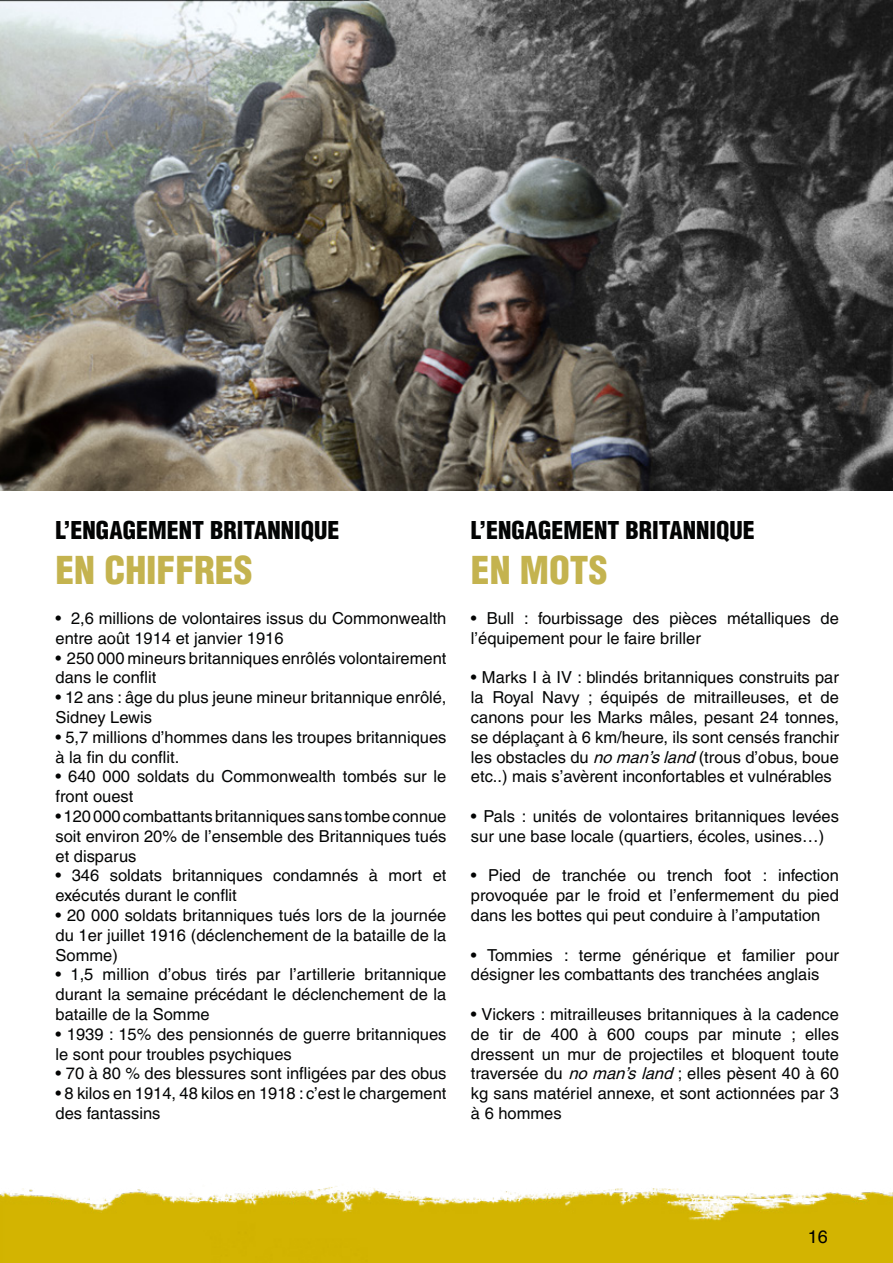
<style>
.page{position:relative;width:893px;height:1263px;background:#fff}
.page>*{position:absolute;margin:0;border:0;box-sizing:border-box;transform-origin:0 0}
.t1{font:900 condensed 37.5px "Helvetica LT Pro";color:#c4b34f}
.t2{font:900 condensed 24px "Helvetica LT Pro";color:#030404}
.t3{font:18px "Helvetica LT Pro";color:#000}
.t4{font:16.5px/19.8px "Helvetica LT Pro";color:#030404}
.s1{font-style:italic}
</style>
<div class="page">
<img style="left:0;top:0;width:893px;height:490px">
<img style="left:0;top:1186px;width:893px;height:77px">
<h2 class="t2" style="left:56px;top:515px;width:285px">L’ENGAGEMENT BRITANNIQUE</h2>
<h1 class="t1" style="left:56px;top:547px;width:198px">EN CHIFFRES</h1>
<p class="t4" style="left:56px;top:608px;width:392px">• 2,6 millions de volontaires issus du Commonwealth entre août 1914 et janvier 1916</p>
<p class="t4" style="left:56px;top:648px;width:392px">• 250 000 mineurs britanniques enrôlés volontairement dans le conflit</p>
<p class="t4" style="left:56px;top:687px;width:392px">• 12 ans : âge du plus jeune mineur britannique enrôlé,<br>Sidney Lewis</p>
<p class="t4" style="left:56px;top:727px;width:392px">• 5,7 millions d’hommes dans les troupes britanniques à la fin du conflit.</p>
<p class="t4" style="left:56px;top:767px;width:392px">• 640 000 soldats du Commonwealth tombés sur le front ouest</p>
<p class="t4" style="left:56px;top:806px;width:392px;text-align:justify">• 120 000 combattants britanniques sans tombe connue soit environ 20% de l’ensemble des Britanniques tués et disparus</p>
<p class="t4" style="left:56px;top:866px;width:392px">• 346 soldats britanniques condamnés à mort et exécutés durant le conflit</p>
<p class="t4" style="left:56px;top:905px;width:392px;text-align:justify">• 20 000 soldats britanniques tués lors de la journée du 1er juillet 1916 (déclenchement de la bataille de la Somme)</p>
<p class="t4" style="left:56px;top:965px;width:392px;text-align:justify">• 1,5 million d’obus tirés par l’artillerie britannique durant la semaine précédant le déclenchement de la bataille de la Somme</p>
<p class="t4" style="left:56px;top:1024px;width:392px">• 1939 : 15% des pensionnés de guerre britanniques le sont pour troubles psychiques</p>
<p class="t4" style="left:56px;top:1064px;width:392px">• 70 à 80 % des blessures sont infligées par des obus</p>
<p class="t4" style="left:56px;top:1083px;width:392px">• 8 kilos en 1914, 48 kilos en 1918 : c’est le chargement des fantassins</p>
<h2 class="t2" style="left:471px;top:515px;width:285px">L’ENGAGEMENT BRITANNIQUE</h2>
<h1 class="t1" style="left:471px;top:547px;width:138px">EN MOTS</h1>
<p class="t4" style="left:471px;top:608px;width:370px">• Bull : fourbissage des pièces métalliques de l’équipement pour le faire briller</p>
<p class="t4" style="left:471px;top:668px;width:370px;text-align:justify">• Marks I à IV : blindés britanniques construits par la Royal Navy ; équipés de mitrailleuses, et de canons pour les Marks mâles, pesant 24 tonnes, se déplaçant à 6 km/heure, ils sont censés franchir les obstacles du <span class="s1">noman’sland</span>(trous d’obus, boue etc..) mais s’avèrent inconfortables et vulnérables</p>
<p class="t4" style="left:471px;top:806px;width:370px">• Pals : unités de volontaires britanniques levées sur une base locale (quartiers, écoles, usines…)</p>
<p class="t4" style="left:471px;top:866px;width:370px;text-align:justify">• Pied de tranchée ou trench foot : infection provoquée par le froid et l’enfermement du pied dans les bottes qui peut conduire à l’amputation</p>
<p class="t4" style="left:471px;top:945px;width:370px">• Tommies : terme générique et familier pour désigner les combattants des tranchées anglais</p>
<p class="t4" style="left:471px;top:1004px;width:370px;text-align:justify">• Vickers : mitrailleuses britanniques à la cadence de tir de 400 à 600 coups par minute ; elles dressent un mur de projectiles et bloquent toute traversée du <span class="s1">noman’sland</span>; elles pèsent 40 à 60 kg sans matériel annexe, et sont actionnées par 3 à 6 hommes</p>
<p class="t3" style="left:808px;top:1226px;width:22px">16</p>
</div>
